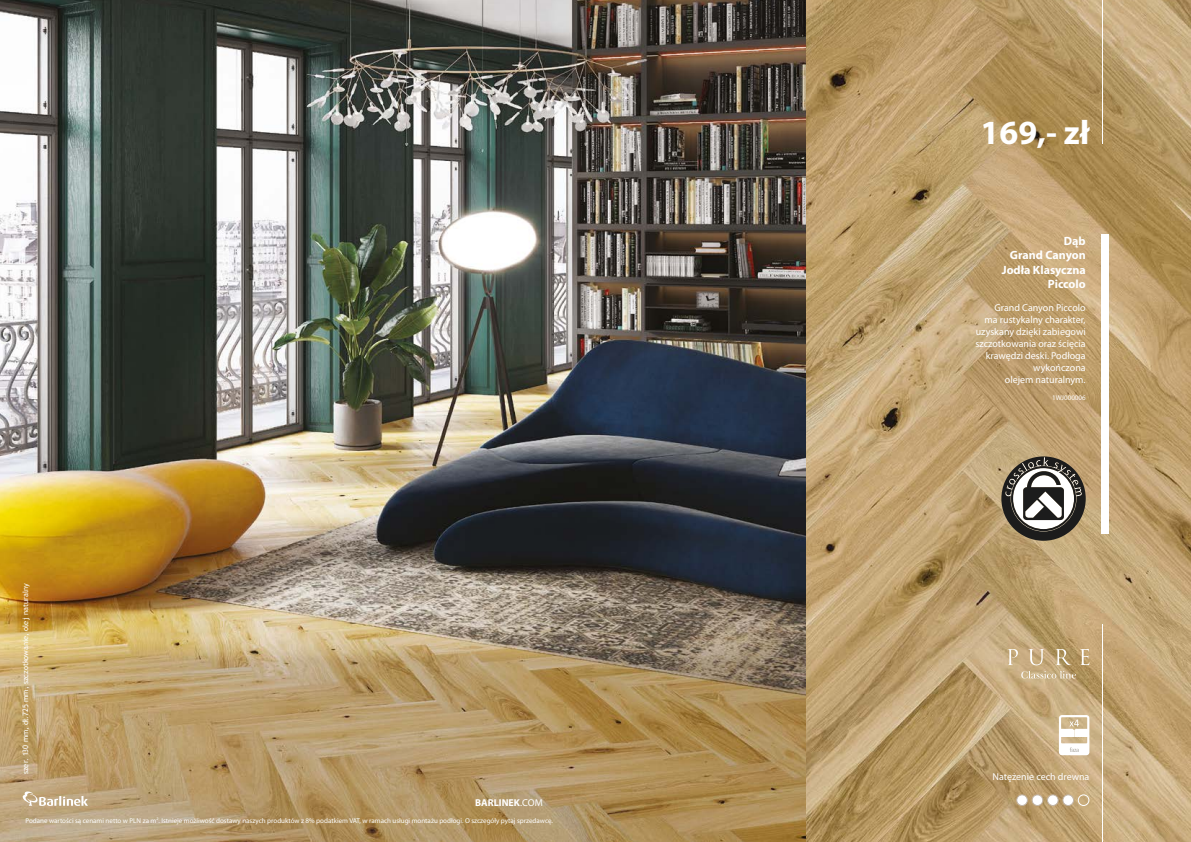
<style>
.page{position:relative;width:1191px;height:842px;background:#fff}
.page>*{position:absolute;margin:0;border:0;box-sizing:border-box;transform-origin:0 0}
.t1{font:700 34px "Myriad Pro";color:#fff}
.t2{font:700 12px/14.4px "Myriad Pro";color:#fff;text-align:right}
.t3{font:10px/12px "Myriad Pro";color:#fff;text-align:right}
.t4{font:700 10px "Myriad Pro";color:#fff}
.t5{font:7.5px "Trebuchet MS";color:#fff}
.t6{font:7px "Myriad Pro";color:#fff}
.s1{font-weight:400}
</style>
<div class="page">
<img style="left:0;top:0;width:1191px;height:842px">
<svg style="left:23px;top:791px;width:65px;height:15px"></svg>
<div style="left:1101px;top:234px;width:7px;height:299px;background:#fff"></div>
<hr style="left:1101px;top:0;width:1px;height:144px;background:#fff">
<hr style="left:1101px;top:624px;width:1px;height:218px;background:#fff">
<svg style="left:1007px;top:649px;width:82px;height:16px"></svg>
<svg style="left:1021px;top:671px;width:55px;height:7px"></svg>
<svg style="left:1059px;top:715px;width:30px;height:40px"></svg>
<div style="left:1016px;top:795px;width:11px;height:10px;background:#fff;border-radius:50%"></div>
<div style="left:1016px;top:794px;width:11px;height:12px;border:1px solid #c2b5a7;border-radius:50%"></div>
<div style="left:1032px;top:795px;width:10px;height:10px;background:#fff;border-radius:50%"></div>
<div style="left:1031px;top:794px;width:12px;height:12px;border:1px solid #c2b5a7;border-radius:50%"></div>
<div style="left:1047px;top:795px;width:11px;height:10px;background:#fff;border-radius:50%"></div>
<div style="left:1047px;top:794px;width:11px;height:12px;border:1px solid #c2b5a7;border-radius:50%"></div>
<div style="left:1063px;top:795px;width:10px;height:10px;background:#fff;border-radius:50%"></div>
<div style="left:1062px;top:794px;width:12px;height:12px;border:1px solid #c2b5a7;border-radius:50%"></div>
<div style="left:1077px;top:794px;width:12px;height:12px;border:1px solid #fff;border-radius:50%"></div>
<svg style="left:1001px;top:456px;width:84px;height:85px"></svg>
<p class="t5" style="left:21px;top:774px;width:192px;rotate:-90deg">szer. 130 mm, dł.725 mm, szczotkowanie, olej naturalny</p>
<h3 class="t4" style="left:475px;top:796px;width:69px">BARLINEK<span class="s1">.COM</span></h3>
<p class="t6" style="left:25px;top:816px;width:529px">Podane wartości są cenami netto w PLN za m<sup>2</sup>. Istnieje możliwość dostawy naszych produktów z 8% podatkiem VAT, w ramach usługi montażu podłogi. O szczegóły pytaj sprzedawcę.</p>
<h1 class="t1" style="left:980px;top:110px;width:110px">169,- zł</h1>
<h2 class="t2" style="left:1001px;top:233px;width:85px">Dąb<br>Grand Canyon<br>Jodła Klasyczna<br>Piccolo</h2>
<h3 class="t3" style="left:975px;top:301px;width:112px">Grand Canyon Piccolo<br>ma rustykalny charakter, uzyskany dzięki zabiegowi szczotkowania oraz ścięcia krawędzi deski. Podłoga wykończona<br>olejem naturalnym.</h3>
<p class="t6" style="left:1052px;top:393px;width:35px">1WJ000006</p>
<h3 class="t3" style="left:992px;top:771px;width:98px">Natężenie cech drewna</h3>
</div>
